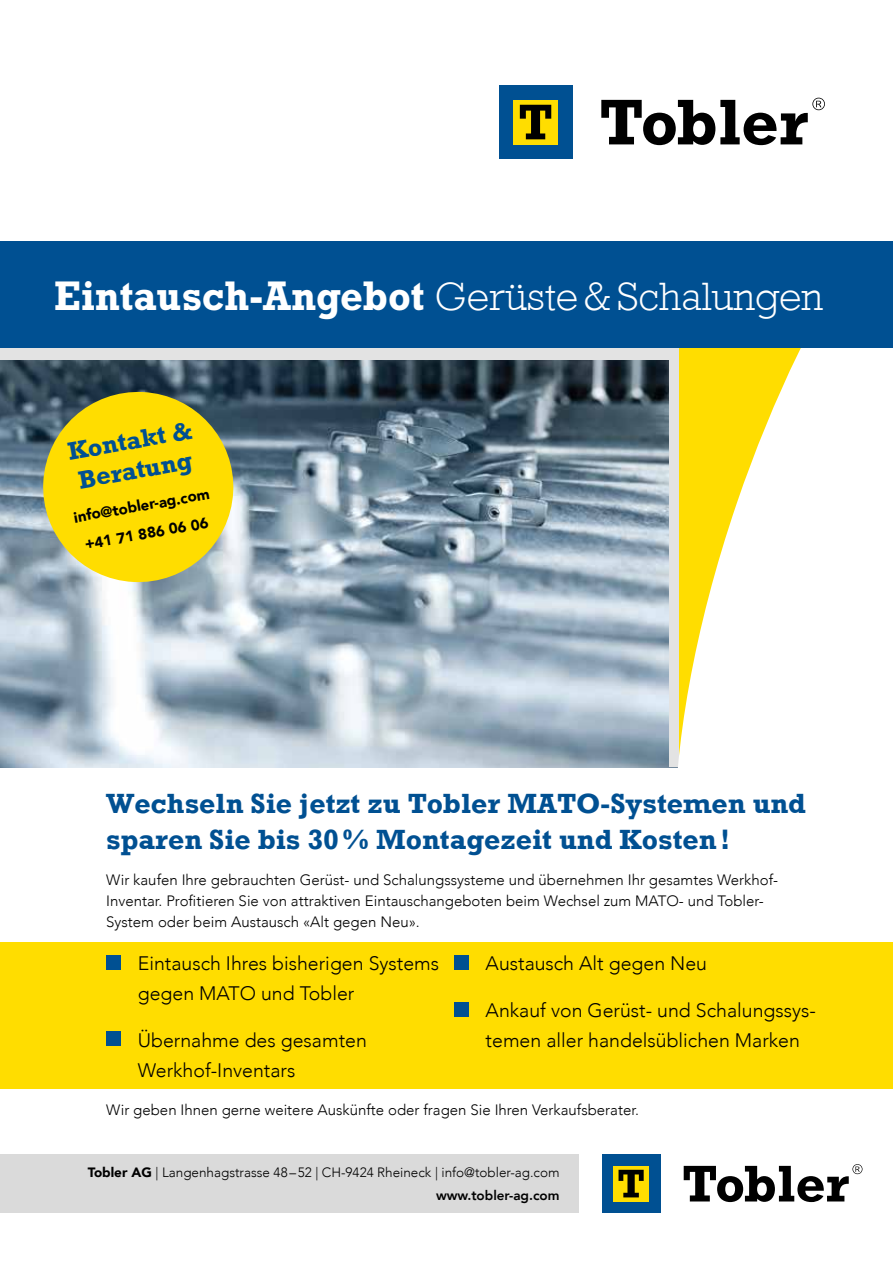
<style>
.page{position:relative;width:893px;height:1263px;background:#fff}
.page>*{position:absolute;margin:0;border:0;box-sizing:border-box;transform-origin:0 0}
.t1{font:300 40.5px "M Rockwell";color:#fff}
.t2{font:700 28.5px/36px "M Rockwell";color:#005092}
.t3{font:700 25.5px/30px "Rockwell Std";color:#005092}
.t4{font:300 19.5px/30px "Avenir";color:#000}
.t5{font:300 15px/21px "Avenir";color:#000}
.t6{font:900 15px/28.2px "Avenir";color:#000;text-align:center}
.t7{font:300 13.5px/22.5px "Avenir";color:#000;text-align:right}
.s1{font-family:"Rockwell Std";font-weight:700;font-size:42px}
.s2{font-weight:900}
.s3{font-weight:800}
</style>
<div class="page">
<img style="left:0;top:360px;width:669px;height:407px">
<div style="left:0;top:942px;width:893px;height:147px;background:#fd0"></div>
<div style="left:499px;top:85px;width:73px;height:74px;background:#005092"></div>
<div style="left:513px;top:100px;width:45px;height:44px;background:#fd0"></div>
<svg style="left:520px;top:105px;width:31px;height:34px"></svg>
<svg style="left:601px;top:98px;width:224px;height:47px"></svg>
<div style="left:0;top:347px;width:831px;height:13px;background:#e3e3e3"></div>
<div style="left:669px;top:348px;width:10px;height:419px;background:#e3e3e3"></div>
<svg style="left:673px;top:347px;width:207px;height:421px"></svg>
<div style="left:0;top:241px;width:893px;height:106px;background:#005092"></div>
<div style="left:106px;top:955px;width:15px;height:14px;background:#005092"></div>
<div style="left:106px;top:1032px;width:15px;height:14px;background:#005092"></div>
<div style="left:454px;top:955px;width:15px;height:14px;background:#005092"></div>
<div style="left:454px;top:1002px;width:15px;height:14px;background:#005092"></div>
<div style="left:0;top:1154px;width:578px;height:59px;background:#dadada"></div>
<div style="left:602px;top:1154px;width:58px;height:59px;background:#005092"></div>
<div style="left:613px;top:1166px;width:36px;height:35px;background:#fd0"></div>
<svg style="left:618px;top:1170px;width:26px;height:27px"></svg>
<svg style="left:684px;top:1164px;width:178px;height:38px"></svg>
<svg style="left:41px;top:389px;width:195px;height:196px;background:#dbc726"></svg>
<h1 class="t1" style="left:54px;top:274px;width:770px"><span class="s1">Eintausch-Angebot</span> Gerüste&amp;Schalungen</h1>
<h3 class="t3" style="left:66px;top:436px;width:127px;rotate:-10deg">Kontakt &amp;<br>Beratung</h3>
<p class="t6" style="left:71px;top:503px;width:139px;rotate:-10deg">info@tobler-ag.com +41 71 886 06 06</p>
<h2 class="t2" style="left:106px;top:785px;width:701px">Wechseln Sie jetzt zu Tobler MATO-Systemen und sparen Sie bis 30% Montagezeit und Kosten!</h2>
<p class="t5" style="left:106px;top:870px;width:673px">Wir kaufen Ihre gebrauchten Gerüst- und Schalungssysteme und übernehmen Ihr gesamtes Werkhof-<br>Inventar. Profitieren Sie von attraktiven Eintauschangeboten beim Wechsel zum MATO- und Tobler-<br>System oder beim Austausch «Alt gegen Neu».</p>
<h3 class="t4" style="left:138px;top:948px;width:303px">Eintausch Ihres bisherigen Systems gegen MATO und Tobler</h3>
<h3 class="t4" style="left:138px;top:1025px;width:231px">Übernahme des gesamten<br>Werkhof-Inventars</h3>
<h3 class="t4" style="left:486px;top:948px;width:223px">Austausch Alt gegen Neu</h3>
<h3 class="t4" style="left:486px;top:995px;width:332px">Ankauf von Gerüst- und Schalungssys&shy;temen aller handelsüblichen Marken</h3>
<p class="t5" style="left:106px;top:1099px;width:534px">Wir geben Ihnen gerne weitere Auskünfte oder fragen Sie Ihren Verkaufsberater.</p>
<p class="t7" style="left:88px;top:1161px;width:473px"><span class="s2">Tobler AG</span> | Langenhagstrasse 48–52 | CH-9424 Rheineck | info@tobler-ag.com <span class="s3">www.tobler-ag.com</span></p>
</div>
